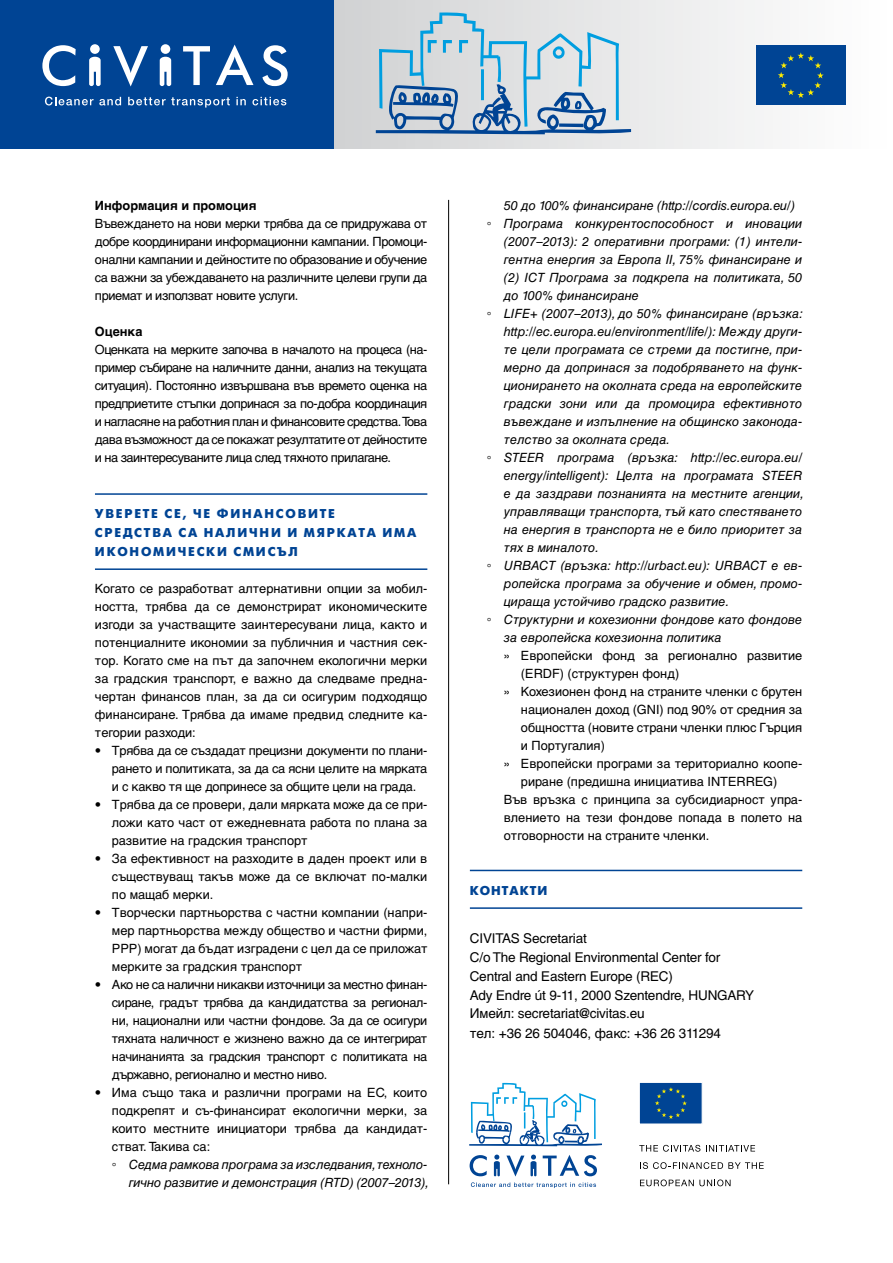
<style>
.page{position:relative;width:893px;height:1263px;background:#fff}
.page>*{position:absolute;margin:0;border:0;box-sizing:border-box;transform-origin:0 0}
.t1{font:13.5px/18.9px "Helvetica Cyr Upright";letter-spacing:-.01em;color:#000}
.t2{font:12.75px/18px "Helvetica Cyr Upright";color:#000;text-align:justify}
.t3{font:12.75px/18px "Helvetica Cyr Inclined";color:#000;text-align:right}
.t4{font:700 12.75px "Futura Futuris";letter-spacing:.14em;color:#004494}
.t5{font:700 12.75px "Helvetica Cyr";color:#000}
.s1{font-family:"Arial Narrow";font-size:13.5px}
.s2{font-family:"Helvetica Neue LT Pro"}
</style>
<div class="page">
<hr style="left:95px;top:493px;width:332px;height:2px;background:#004494">
<hr style="left:95px;top:568px;width:332px;height:2px;background:#004494">
<div style="left:639px;top:1082px;width:63px;height:42px;background:#004494;border:1px solid #fff"></div>
<svg style="left:655px;top:1087px;width:32px;height:32px"></svg>
<svg style="left:640px;top:1179px;width:90px;height:7px"></svg>
<svg style="left:640px;top:1162px;width:124px;height:7px"></svg>
<svg style="left:639px;top:1145px;width:61px;height:7px"></svg>
<svg style="left:706px;top:1145px;width:49px;height:6px"></svg>
<svg style="left:470px;top:1154px;width:127px;height:22px"></svg>
<svg style="left:471px;top:1182px;width:125px;height:6px"></svg>
<svg style="left:469px;top:1083px;width:133px;height:63px"></svg>
<hr style="left:470px;top:870px;width:332px;height:1px;background:#004494">
<hr style="left:470px;top:907px;width:332px;height:2px;background:#004494">
<hr style="left:448px;top:200px;width:1px;height:984px;background:#000">
<div style="left:333px;top:0;width:560px;height:149px;background:linear-gradient(to right,#d1d2d3,#fefeff)"></div>
<div style="left:0;top:0;width:334px;height:149px;background:#004494"></div>
<svg style="left:42px;top:44px;width:246px;height:43px"></svg>
<svg style="left:45px;top:97px;width:76px;height:8px"></svg>
<svg style="left:128px;top:97px;width:102px;height:11px"></svg>
<svg style="left:236px;top:97px;width:10px;height:8px"></svg>
<svg style="left:252px;top:97px;width:34px;height:8px"></svg>
<div style="left:756px;top:46px;width:89px;height:59px;background:#004494"></div>
<svg style="left:778px;top:52px;width:46px;height:46px"></svg>
<svg style="left:376px;top:12px;width:255px;height:123px;background:#b2c8d7"></svg>
<p class="t5" style="left:95px;top:198px;width:163px">Информация и промоция</p>
<p class="t2" style="left:95px;top:214px;width:334px">Въвеждането на нови мерки трябва да се придружава от добре координирани информационни кампании. Промоци&shy;онални кампании и дейностите по образование и обучение са важни за убеждаването на различните целеви групи да приемат и използват новите услуги.</p>
<p class="t5" style="left:95px;top:324px;width:49px">Оценка</p>
<p class="t2" style="left:95px;top:341px;width:334px">Оценката на мерките започва в началото на процеса (на&shy;пример събиране на наличните данни, анализ на текущата ситуация). Постоянно извършвана във времето оценка на предприетите стъпки допринася за по-добра координация и нагласяне на работния план и финансовите средства. Това дава възможност да се покажат резултатите от дейностите и на заинтересуваните лица след тяхното прилагане.</p>
<p class="t4" style="left:95px;top:506px;width:21px">Уверете</p>
<p class="t4" style="left:164px;top:506px;width:78px">се ,че финансовите</p>
<p class="t4" style="left:95px;top:525px;width:11px">средства</p>
<p class="t4" style="left:178px;top:525px;width:11px">са</p>
<p class="t4" style="left:204px;top:525px;width:12px">налични</p>
<p class="t4" style="left:287px;top:525px;width:51px">и мярката</p>
<p class="t4" style="left:383px;top:525px;width:13px">има</p>
<p class="t4" style="left:95px;top:544px;width:12px">икономически</p>
<p class="t4" style="left:233px;top:544px;width:12px">смис</p>
<p class="t4" style="left:277px;top:544px;width:21px">ъл</p>
<p class="t2" style="left:95px;top:579px;width:334px">Когато се разработват алтернативни опции за мобил&shy;ността, трябва да се демонстрират икономическите изгоди за участващите заинтересувани лица, както и потенциалните икономии за публичния и частния сек&shy;тор. Когато сме на път да започнем екологични мерки за градския транспорт, е важно да следваме предна&shy;чертан финансов план, за да си осигурим подходящо финансиране. Трябва да имаме предвид следните ка&shy;тегории разходи:</p>
<p class="t2" style="left:112px;top:741px;width:317px;text-indent:-17px">• Трябва да се създадат прецизни документи по плани&shy;рането и политиката, за да са ясни целите на мярката и с какво тя ще допринесе за общите цели на града.</p>
<p class="t2" style="left:112px;top:795px;width:317px;text-indent:-17px">• Трябва да се провери, дали мярката може да се при&shy;ложи като част от ежедневната работа по плана за развитие на градския транспорт</p>
<p class="t2" style="left:112px;top:849px;width:317px;text-indent:-17px">• За ефективност на разходите в даден проект или в съществуващ такъв може да се включат по-малки по мащаб мерки.</p>
<p class="t2" style="left:112px;top:903px;width:317px;text-indent:-17px">• Творчески партньорства с частни компании (напри&shy;мер партньорства между общество и частни фирми, PPP) могат да бъдат изградени с цел да се приложат мерките за градския транспорт</p>
<p class="t2" style="left:112px;top:975px;width:317px;text-indent:-17px">• Ако не са налични никакви източници за местно финан&shy;сиране, градът трябва да кандидатства за регионал&shy;ни, национални или частни фондове. За да се осигури тяхната наличност е жизнено важно да се интегрират начинанията за градския транспорт с политиката на държавно, регионално и местно ниво.</p>
<p class="t2" style="left:112px;top:1083px;width:317px;text-indent:-17px">• Има също така и различни програми на ЕС, които подкрепят и съ-финансират екологични мерки, за които местните инициатори трябва да кандидат&shy;стват. Такива са:</p>
<p class="t3" style="left:112px;top:1155px;width:318px"><span class="s1">◦</span> Седма рамкова програма за изследвания,техноло&shy;гично развитие и демонстрация (RTD) (2007–2013),</p>
<p class="t3" style="left:504px;top:196px;width:292px">50 до 100% финансиране (http://cordis.europa.eu/)</p>
<p class="t3" style="left:487px;top:214px;width:317px"><span class="s1">◦</span> Програма конкурентоспособност и иновации</p>
<p class="t3" style="left:504px;top:232px;width:300px">(2007–2013): 2 оперативни програми: (1) интели-</p>
<p class="t3" style="left:504px;top:250px;width:300px">гентна енергия за Европа II, 75% финансиране и</p>
<p class="t3" style="left:504px;top:268px;width:300px">(2) ICT Програма за подкрепа на политиката, 50</p>
<p class="t3" style="left:504px;top:286px;width:137px">до 100% финансиране</p>
<p class="t3" style="left:487px;top:304px;width:318px"><span class="s1">◦</span> LIFE+ (2007–2013), до 50% финансиране (връзка:</p>
<p class="t3" style="left:504px;top:322px;width:300px">http://ec.europa.eu/environment/life/): Между други-</p>
<p class="t3" style="left:504px;top:340px;width:300px">те цели програмата се стреми да постигне, при-</p>
<p class="t3" style="left:504px;top:358px;width:300px">мерно да допринася за подобряването на функ-</p>
<p class="t3" style="left:504px;top:376px;width:300px">ционирането на околната среда на европейските</p>
<p class="t3" style="left:504px;top:394px;width:300px">градски зони или да промоцира ефективното</p>
<p class="t3" style="left:504px;top:412px;width:300px">въвеждане и изпълнение на общинско законода-</p>
<p class="t3" style="left:504px;top:430px;width:168px">телство за околната среда.</p>
<p class="t3" style="left:487px;top:448px;width:317px"><span class="s1">◦</span> STEER програма (връзка: http://ec.europa.eu/</p>
<p class="t3" style="left:504px;top:466px;width:300px">energy/intelligent): Целта на програмата STEER</p>
<p class="t3" style="left:504px;top:484px;width:301px">е да заздрави познанията на местните агенции,</p>
<p class="t3" style="left:504px;top:502px;width:300px">управляващи транспорта, тъй като спестяването</p>
<p class="t3" style="left:504px;top:520px;width:300px">на енергия в транспорта не е било приоритет за</p>
<p class="t3" style="left:504px;top:538px;width:97px">тях в миналото.</p>
<p class="t3" style="left:487px;top:556px;width:317px"><span class="s1">◦</span> URBACT (връзка: http://urbact.eu): URBACT е ев-</p>
<p class="t3" style="left:504px;top:574px;width:300px">ропейска програма за обучение и обмен, промо-</p>
<p class="t3" style="left:504px;top:592px;width:227px">цираща устойчиво градско развитие.</p>
<p class="t3" style="left:487px;top:610px;width:317px"><span class="s1">◦</span> Структурни и кохезионни фондове като фондове</p>
<p class="t3" style="left:504px;top:628px;width:219px">за европейска кохезионна политика</p>
<p class="t2" style="left:504px;top:646px;width:300px"><span class="s2">»</span> Европейски фонд за регионално развитие</p>
<p class="t2" style="left:521px;top:664px;width:160px">(ERDF) (структурен фонд)</p>
<p class="t2" style="left:504px;top:682px;width:300px"><span class="s2">»</span> Кохезионен фонд на страните членки с брутен</p>
<p class="t2" style="left:521px;top:701px;width:283px">национален доход (GNI) под 90% от средния за</p>
<p class="t2" style="left:521px;top:719px;width:283px">общността (новите страни членки плюс Гърция</p>
<p class="t2" style="left:521px;top:737px;width:86px">и Португалия)</p>
<p class="t2" style="left:504px;top:755px;width:300px"><span class="s2">»</span> Европейски програми за териториално коопе-</p>
<p class="t2" style="left:521px;top:773px;width:258px">риране (предишна инициатива INTERREG)</p>
<p class="t2" style="left:504px;top:791px;width:300px">Във връзка с принципа за субсидиарност упра-</p>
<p class="t2" style="left:504px;top:809px;width:300px">влението на тези фондове попада в полето на</p>
<p class="t2" style="left:504px;top:827px;width:207px">отговорности на страните членки.</p>
<p class="t4" style="left:470px;top:883px;width:21px">Контакти</p>
<p class="t1" style="left:470px;top:929px;width:286px">CIVITAS Secretariat<br>C/o The Regional Environmental Center for Central and Eastern Europe (REC)<br>Ady Endre <span class="s2">ú</span>t 9-11, 2000 Szentendre, HUNGARY Имейл: secretariat@civitas.eu<br>тел: +36 26 504046, факс: +36 26 311294</p>
</div>
